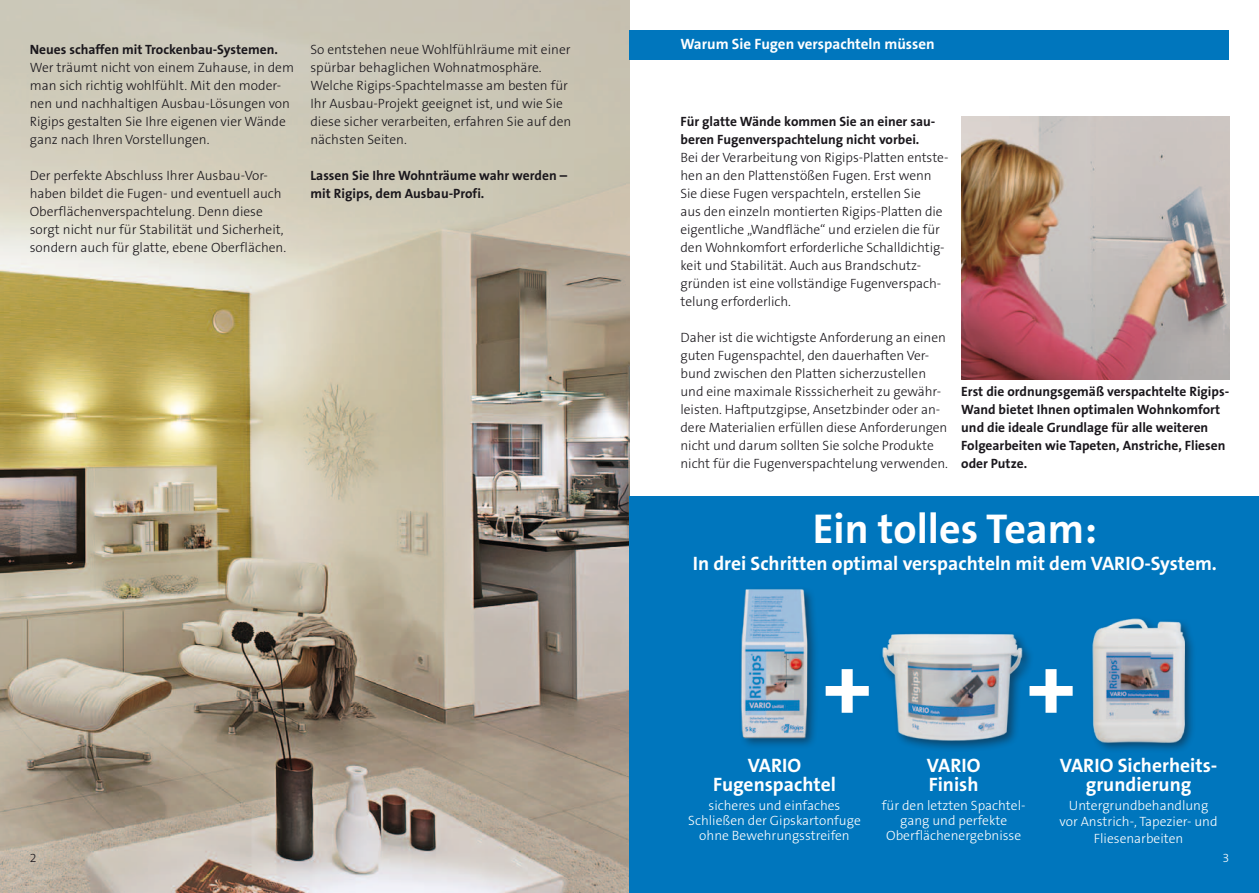
<style>
.page{position:relative;width:1259px;height:893px;background:#fff}
.page>*{position:absolute;margin:0;border:0;box-sizing:border-box;transform-origin:0 0}
.t1{font:700 91.35px "The Sans B W7";color:#fff}
.t2{font:700 42px "The Sans B W7";color:#fff}
.t3{font:700 19.5px/19.5px "The Sans B W7";color:#fff;text-align:center}
.t4{font:700 15px "The Sans B7";color:#fff}
.t5{font:300 13.5px/18px "The Sans B3";letter-spacing:-.005em;color:#1a171c}
.t6{font:700 13.5px/18px "The Sans B7";color:#1a171c}
.t7{font:300 13.5px/15px "The Sans B W3";color:#fff;text-align:center}
.t8{font:300 12.45px "The Sans B W3";color:#1a171c}
.t9{font:300 12.45px "The Sans B W3";color:#fff}
</style>
<div class="page">
<img style="left:0;top:0;width:629px;height:893px">
<div style="left:629px;top:30px;width:600px;height:30px;background:#0076bd"></div>
<img style="left:961px;top:116px;width:268px;height:263px">
<div style="left:629px;top:497px;width:630px;height:396px;background:#0076bd"></div>
<div style="left:1089px;top:615px;width:108px;height:139px;background:#1a171c;opacity:.5"></div>
<img style="left:1089px;top:615px;width:95px;height:135px">
<div style="left:879px;top:631px;width:155px;height:121px;background:#1a171c;opacity:.5"></div>
<img style="left:879px;top:631px;width:146px;height:121px">
<div style="left:738px;top:586px;width:82px;height:164px;background:#1a171c;opacity:.5"></div>
<img style="left:738px;top:586px;width:82px;height:154px">
<p class="t6" style="left:30px;top:41px;width:250px">Neues schaffen mit Trockenbau-Systemen.</p>
<p class="t5" style="left:30px;top:59px;width:266px">Wer träumt nicht von einem Zuhause, in dem man sich richtig wohlfühlt. Mit den moder&shy;nen und nachhaltigen Ausbau-Lösungen von Rigips gestalten Sie Ihre eigenen vier Wände ganz nach Ihren Vorstellungen.</p>
<p class="t5" style="left:30px;top:167px;width:258px">Der perfekte Abschluss Ihrer Ausbau-Vor&shy;haben bildet die Fugen- und eventuell auch Oberflächenverspachtelung. Denn diese sorgt nicht nur für Stabilität und Sicherheit, sondern auch für glatte, ebene Oberflächen.</p>
<p class="t5" style="left:310px;top:41px;width:262px">So entstehen neue Wohlfühlräume mit einer spürbar behaglichen Wohnatmosphäre.<br>Welche Rigips-Spachtelmasse am besten für Ihr Ausbau-Projekt geeignet ist, und wie Sie diese sicher verarbeiten, erfahren Sie auf den nächsten Seiten.</p>
<p class="t6" style="left:310px;top:167px;width:258px">Lassen Sie Ihre Wohnträume wahr werden – mit Rigips, dem Ausbau-Profi.</p>
<p class="t4" style="left:680px;top:36px;width:256px">Warum Sie Fugen verspachteln müssen</p>
<p class="t6" style="left:680px;top:113px;width:256px">Für glatte Wände kommen Sie an einer sau&shy;beren Fugenverspachtelung nicht vorbei.</p>
<p class="t5" style="left:680px;top:149px;width:269px">Bei der Verarbeitung von Rigips-Platten entste&shy;hen an den Plattenstößen Fugen. Erst wenn Sie diese Fugen verspachteln, erstellen Sie<br>aus den einzeln montierten Rigips-Platten die eigentliche „Wandfläche“ und erzielen die für den Wohnkomfort erforderliche Schalldichtig&shy;keit und Stabilität. Auch aus Brandschutz&shy;gründen ist eine vollständige Fugenverspach&shy;telung erforderlich.</p>
<p class="t5" style="left:680px;top:329px;width:269px">Daher ist die wichtigste Anforderung an einen guten Fugenspachtel, den dauerhaften Ver&shy;bund zwischen den Platten sicherzustellen und eine maximale Risssicherheit zu gewähr&shy;leisten. Haftputzgipse, Ansetzbinder oder an&shy;dere Materialien erfüllen diese Anforderungen nicht und darum sollten Sie solche Produkte nicht für die Fugenverspachtelung verwenden.</p>
<p class="t6" style="left:961px;top:383px;width:269px">Erst die ordnungsgemäß verspachtelte Rigips-Wand bietet Ihnen optimalen Wohnkomfort und die ideale Grundlage für alle weiteren Folgearbeiten wie Tapeten, Anstriche, Fliesen oder Putze.</p>
<h2 class="t2" style="left:813px;top:502px;width:285px">Ein tolles Team:</h2>
<h3 class="t3" style="left:693px;top:554px;width:526px">In drei Schritten optimal verspachteln mit dem VARIO-System.</h3>
<h1 class="t1" style="left:822px;top:628px;width:52px">+</h1>
<h1 class="t1" style="left:1026px;top:628px;width:52px">+</h1>
<h3 class="t3" style="left:713px;top:756px;width:124px">VARIO<br>Fugenspachtel</h3>
<p class="t7" style="left:688px;top:798px;width:174px">sicheres und einfaches<br>Schließen der Gipskartonfuge ohne Bewehrungsstreifen</p>
<h3 class="t3" style="left:927px;top:756px;width:55px;text-align:left">VARIO<br>Finish</h3>
<p class="t7" style="left:882px;top:798px;width:145px">für den letzten Spachtel&shy;gang und perfekte<br>Oberflächenergebnisse</p>
<h3 class="t3" style="left:1059px;top:756px;width:157px">VARIO Sicherheits&shy;grundierung</h3>
<p class="t7" style="left:1059px;top:797px;width:159px;line-height:16.5px">Untergrundbehandlung vor Anstrich-, Tapezier- und<br>Fliesenarbeiten</p>
<p class="t8" style="left:30px;top:850px;width:8px">2</p>
<p class="t9" style="left:1222px;top:850px;width:8px">3</p>
</div>
